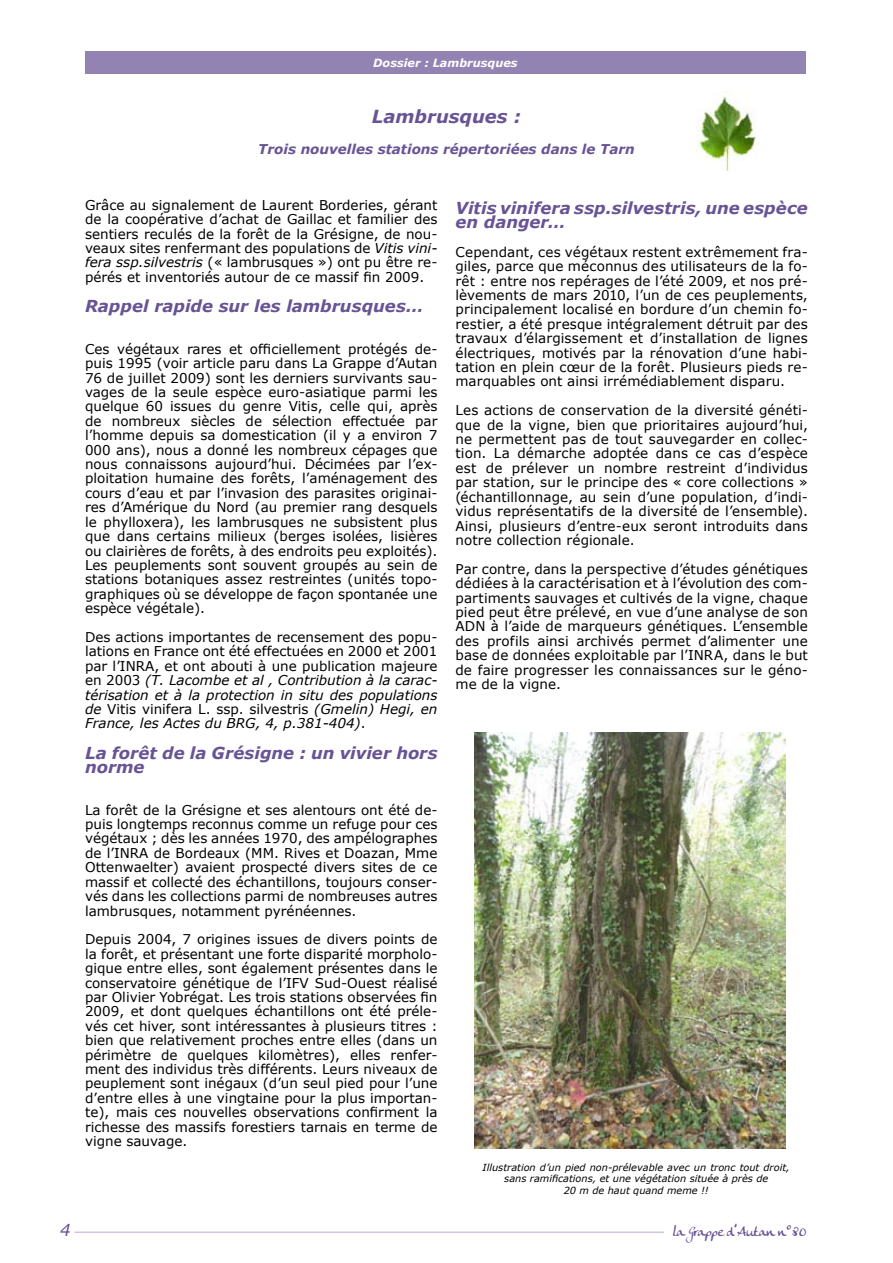
<style>
.page{position:relative;width:893px;height:1263px;background:#fff}
.page>*{position:absolute;margin:0;border:0;box-sizing:border-box;transform-origin:0 0}
.t1{font:italic 700 18px "Verdana";color:#685494}
.t2{font:italic 700 16.5px/14.4px "Verdana";color:#685494}
.t3{font:italic 16.5px "Verdana";color:#685494}
.t4{font:13.5px/14.4px "Verdana";color:#000;text-align:justify}
.t5{font:italic 700 13.5px "Verdana";color:#685494}
.t6{font:13.5px "Anke Calligraphic FG";color:#685494}
.t7{font:italic 700 11.25px "Verdana";color:#fff}
.t8{font:italic 9.75px/11.7px "Verdana";color:#000;text-align:center}
.s1{font-style:italic}
</style>
<div class="page">
<hr style="left:74px;top:1231px;width:590px;height:2px;background:#d2c5df">
<div style="left:85px;top:51px;width:721px;height:23px;background:#9283b3"></div>
<img style="left:696px;top:91px;width:62px;height:80px">
<img style="left:474px;top:732px;width:312px;height:416px">
<p class="t7" style="left:373px;top:56px;width:146px">Dossier : Lambrusques</p>
<h1 class="t1" style="left:372px;top:105px;width:150px">Lambrusques :</h1>
<p class="t5" style="left:258px;top:140px;width:378px">Trois nouvelles stations répertoriées dans le Tarn</p>
<p class="t4" style="left:85px;top:197px;width:354px">Grâce au signalement de Laurent Borderies, gérant de la coopérative d’achat de Gaillac et familier des sentiers reculés de la forêt de la Grésigne, de nou&shy;veaux sites renfermant des populations de <span class="s1">Vitis vini&shy;fera ssp.silvestris</span> (« lambrusques ») ont pu être re&shy;pérés et inventoriés autour de ce massif fin 2009.</p>
<p class="t2" style="left:85px;top:298px;width:340px">Rappel rapide sur les lambrusques…</p>
<p class="t4" style="left:85px;top:341px;width:354px">Ces végétaux rares et officiellement protégés de&shy;puis 1995 (voir article paru dans La Grappe d’Autan 76 de juillet 2009) sont les derniers survivants sau&shy;vages de la seule espèce euro-asiatique parmi les quelque 60 issues du genre Vitis, celle qui, après de nombreux siècles de sélection effectuée par l’homme depuis sa domestication (il y a environ 7<br>000 ans), nous a donné les nombreux cépages que nous connaissons aujourd’hui. Décimées par l’ex&shy;ploitation humaine des forêts, l’aménagement des cours d’eau et par l’invasion des parasites originai&shy;res d’Amérique du Nord (au premier rang desquels le phylloxera), les lambrusques ne subsistent plus que dans certains milieux (berges isolées, lisières ou clairières de forêts, à des endroits peu exploités).<br>Les peuplements sont souvent groupés au sein de stations botaniques assez restreintes (unités topo&shy;graphiques où se développe de façon spontanée une espèce végétale).</p>
<p class="t4" style="left:85px;top:629px;width:354px">Des actions importantes de recensement des popu&shy;lations en France ont été effectuées en 2000 et 2001 par l’INRA, et ont abouti à une publication majeure en 2003 <span class="s1">(T. Lacombe et al , Contribution à la carac&shy;térisation et à la protection in situ des populations de</span> Vitis vinifera L. ssp. silvestris <span class="s1">(Gmelin) Hegi, en France, les Actes du BRG, 4, p.381-404)</span>.</p>
<p class="t2" style="left:85px;top:745px;width:354px">La forêt de la Grésigne : un vivier hors norme</p>
<p class="t4" style="left:85px;top:802px;width:354px">La forêt de la Grésigne et ses alentours ont été de&shy;puis longtemps reconnus comme un refuge pour ces végétaux ; dès les années 1970, des ampélographes de l’INRA de Bordeaux (MM. Rives et Doazan, Mme Ottenwaelter) avaient prospecté divers sites de ce massif et collecté des échantillons, toujours conser&shy;vés dans les collections parmi de nombreuses autres lambrusques, notamment pyrénéennes.</p>
<p class="t4" style="left:85px;top:932px;width:354px">Depuis 2004, 7 origines issues de divers points de la forêt, et présentant une forte disparité morpholo&shy;gique entre elles, sont également présentes dans le conservatoire génétique de l’IFV Sud-Ouest réalisé par Olivier Yobrégat. Les trois stations observées fin 2009, et dont quelques échantillons ont été préle&shy;vés cet hiver, sont intéressantes à plusieurs titres : bien que relativement proches entre elles (dans un périmètre de quelques kilomètres), elles renfer&shy;ment des individus très différents. Leurs niveaux de peuplement sont inégaux (d’un seul pied pour l’une d’entre elles à une vingtaine pour la plus importan&shy;te), mais ces nouvelles observations confirment la richesse des massifs forestiers tarnais en terme de vigne sauvage.</p>
<p class="t2" style="left:455px;top:200px;width:354px">Vitis vinifera ssp.silvestris, une espèce en danger…</p>
<p class="t4" style="left:455px;top:244px;width:354px">Cependant, ces végétaux restent extrêmement fra&shy;giles, parce que méconnus des utilisateurs de la fo&shy;rêt : entre nos repérages de l’été 2009, et nos pré&shy;lèvements de mars 2010, l’un de ces peuplements, principalement localisé en bordure d’un chemin fo&shy;restier, a été presque intégralement détruit par des travaux d’élargissement et d’installation de lignes électriques, motivés par la rénovation d’une habi&shy;tation en plein cœur de la forêt. Plusieurs pieds re&shy;marquables ont ainsi irrémédiablement disparu.</p>
<p class="t4" style="left:455px;top:403px;width:354px">Les actions de conservation de la diversité généti&shy;que de la vigne, bien que prioritaires aujourd’hui, ne permettent pas de tout sauvegarder en collec&shy;tion. La démarche adoptée dans ce cas d’espèce est de prélever un nombre restreint d’individus par station, sur le principe des « core collections » (échantillonnage, au sein d’une population, d’indi&shy;vidus représentatifs de la diversité de l’ensemble).<br>Ainsi, plusieurs d’entre-eux seront introduits dans notre collection régionale.</p>
<p class="t4" style="left:455px;top:561px;width:354px">Par contre, dans la perspective d’études génétiques dédiées à la caractérisation et à l’évolution des com&shy;partiments sauvages et cultivés de la vigne, chaque pied peut être prélevé, en vue d’une analyse de son ADN à l’aide de marqueurs génétiques. L’ensemble des profils ainsi archivés permet d’alimenter une base de données exploitable par l’INRA, dans le but de faire progresser les connaissances sur le géno&shy;me de la vigne.</p>
<p class="t8" style="left:483px;top:1161px;width:309px">Illustration d’un pied non-prélevable avec un tronc tout droit, sans ramifications, et une végétation située à près de<br>20 m de haut quand meme !!</p>
<p class="t3" style="left:60px;top:1219px;width:12px">4</p>
<p class="t6" style="left:673px;top:1224px;width:135px">la Grappe d’Autan n°80</p>
</div>
